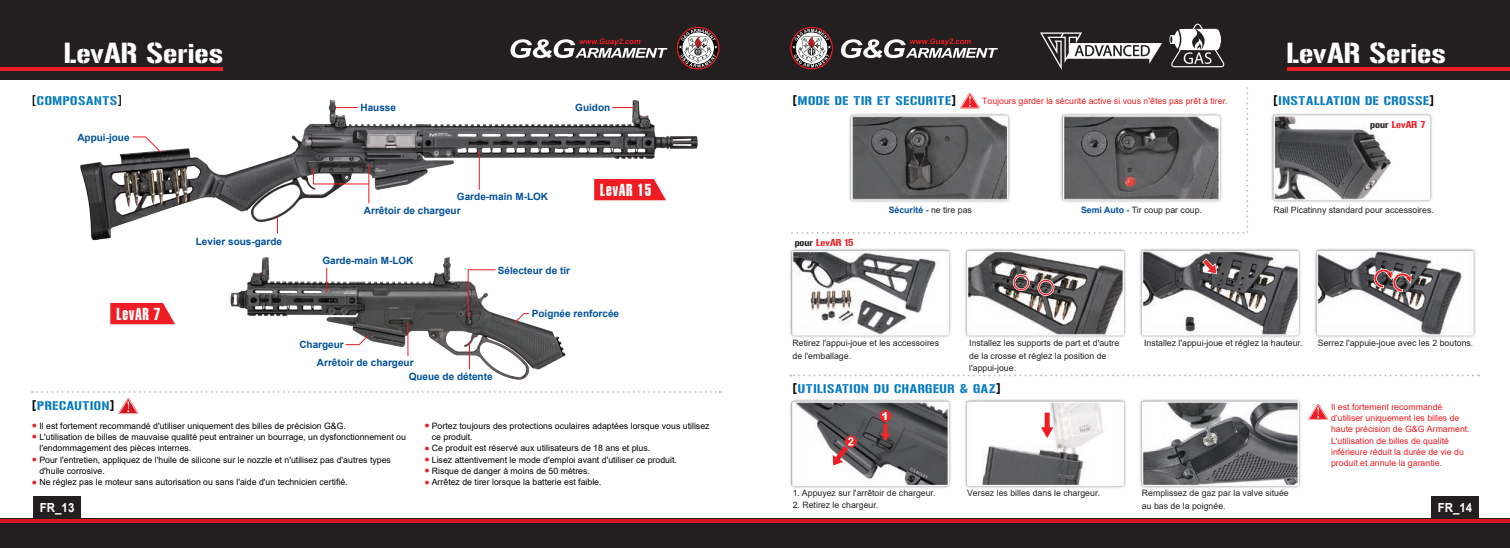
<style>
.page{position:relative;width:1510px;height:548px;background:#fff}
.page>*{position:absolute;margin:0;border:0;box-sizing:border-box;transform-origin:0 0}
.t1{font:28.75px "Gunplay";color:#fff}
.t2{font:16.88px "Swiss 911 BT Extra Compressed";letter-spacing:.05em;color:#fff}
.t3{font:12.5px "Gunplay";letter-spacing:.05em;color:#0078c0}
.t4{font:700 12.5px "Arial";color:#fff;scale:.92 1}
.t5{font:700 10px "Arial";color:#01519b}
.t6{font:10px "Gunplay";color:#ee1d23}
.t7{font:8.75px/11.2px "Arial";color:#000}
.t8{font:8.75px/12.5px "Arial";color:#231f20}
.t9{font:8.75px/11.2px "Arial";color:#ee1d23}
.t10{font:700 8.75px "Arial";color:#01519b}
.s1{font-family:"DIN Pro";font-weight:500;color:#000}
.s2{font-family:"DIN Pro";font-weight:700;color:#000}
.s3{color:#ee1d23}
.s4{color:#231f20}
.s5{font-weight:400;color:#231f20}
.s6{font-weight:700;color:#01519b}
</style>
<div class="page">
<img style="left:21px;top:79px;width:1467px;height:439px">
<div style="left:0;top:0;width:1509px;height:79px;background:#231f20"></div>
<div style="left:0;top:518px;width:1509px;height:29px;background:#231f20"></div>
<hr style="left:0;top:522px;width:1509px;height:1px;background:#d7171f">
<svg style="left:841px;top:38px;width:156px;height:20px"></svg>
<svg style="left:510px;top:38px;width:157px;height:20px"></svg>
<svg style="left:1169px;top:24px;width:55px;height:43px"></svg>
<div style="left:33px;top:495px;width:48px;height:27px;background:#231f20"></div>
<div style="left:1431px;top:495px;width:47px;height:27px;background:#231f20"></div>
<svg style="left:1040px;top:32px;width:122px;height:38px"></svg>
<hr style="left:0;top:519px;width:1509px;height:3px;background:#d7171f">
<svg style="left:677px;top:27px;width:42px;height:42px"></svg>
<svg style="left:790px;top:27px;width:43px;height:42px"></svg>
<hr style="left:0;top:67px;width:222px;height:4px;background:#ee1d23">
<hr style="left:1287px;top:67px;width:222px;height:4px;background:#ee1d23">
<svg style="left:612px;top:107px;width:22px;height:1px"></svg>
<svg style="left:132px;top:136px;width:30px;height:17px"></svg>
<svg style="left:345px;top:333px;width:25px;height:12px"></svg>
<svg style="left:335px;top:107px;width:23px;height:1px"></svg>
<svg style="left:512px;top:312px;width:18px;height:13px"></svg>
<svg style="left:467px;top:269px;width:29px;height:49px"></svg>
<svg style="left:313px;top:167px;width:55px;height:17px"></svg>
<svg style="left:32px;top:391px;width:688px;height:23px"></svg>
<hr style="left:479px;top:151px;width:1px;height:38px;background:#ee1d23">
<svg style="left:326px;top:267px;width:1px;height:25px"></svg>
<hr style="left:368px;top:164px;width:1px;height:39px;background:#ee1d23">
<svg style="left:277px;top:217px;width:1px;height:16px"></svg>
<hr style="left:407px;top:322px;width:1px;height:34px;background:#ee1d23">
<svg style="left:469px;top:341px;width:1px;height:28px"></svg>
<svg style="left:594px;top:179px;width:72px;height:21px;background:#ef3036"></svg>
<svg style="left:110px;top:303px;width:65px;height:21px"></svg>
<svg style="left:790px;top:374px;width:689px;height:2px"></svg>
<div style="left:879px;top:410px;width:12px;height:12px;background:#ec2a2d;border-radius:50%"></div>
<svg style="left:880px;top:412px;width:10px;height:29px"></svg>
<svg style="left:845px;top:435px;width:12px;height:12px"></svg>
<svg style="left:832px;top:437px;width:21px;height:28px"></svg>
<div style="left:1044px;top:412px;width:5px;height:17px;background:#ee1d23"></div>
<svg style="left:1041px;top:427px;width:12px;height:11px"></svg>
<svg style="left:1308px;top:404px;width:19px;height:16px"></svg>
<svg style="left:788px;top:86px;width:461px;height:149px"></svg>
<svg style="left:1201px;top:257px;width:16px;height:18px"></svg>
<div style="left:1037px;top:279px;width:17px;height:17px;border:2px solid #fff;border-radius:50%"></div>
<div style="left:1038px;top:279px;width:15px;height:16px;border:1px solid #ee1d23;border-radius:50%"></div>
<div style="left:1012px;top:274px;width:17px;height:17px;border:2px solid #fff;border-radius:50%"></div>
<div style="left:1013px;top:274px;width:16px;height:16px;border:1px solid #ee1d23;border-radius:50%"></div>
<svg style="left:1373px;top:268px;width:39px;height:24px"></svg>
<svg style="left:1369px;top:116px;width:57px;height:15px"></svg>
<h1 class="t1" style="left:64px;top:32px;width:161px">LevAR Series</h1>
<h1 class="t1" style="left:1286px;top:32px;width:161px">LevAR Series</h1>
<h3 class="t3" style="left:32px;top:91px;width:92px"><span class="s1">[</span>COMPOSANTS<span class="s1">]</span></h3>
<h3 class="t3" style="left:792px;top:91px;width:165px"><span class="s2">[</span>MODE DE TIR ET SECURITE<span class="s2">]</span></h3>
<p class="t9" style="left:982px;top:95px;width:247px">Toujours garder la sécurité active si vous n'êtes pas prêt à tirer.</p>
<h3 class="t3" style="left:1273px;top:91px;width:163px"><span class="s2">[</span>INSTALLATION DE CROSSE<span class="s2">]</span></h3>
<p class="t5" style="left:360px;top:101px;width:37px">Hausse</p>
<p class="t5" style="left:575px;top:101px;width:36px">Guidon</p>
<p class="t5" style="left:77px;top:131px;width:54px">Appui-joue</p>
<h2 class="t2" style="left:116px;top:304px;width:45px">LevAR 7</h2>
<p class="t5" style="left:196px;top:234px;width:88px">Levier sous-garde</p>
<p class="t5" style="left:457px;top:189px;width:93px">Garde-main M-LOK</p>
<p class="t5" style="left:364px;top:203px;width:98px">Arrêtoir de chargeur</p>
<p class="t5" style="left:322px;top:253px;width:93px">Garde-main M-LOK</p>
<p class="t5" style="left:498px;top:263px;width:74px">Sélecteur de tir</p>
<h2 class="t2" style="left:600px;top:180px;width:52px">LevAR 15</h2>
<p class="t5" style="left:299px;top:337px;width:46px">Chargeur</p>
<p class="t5" style="left:317px;top:355px;width:98px">Arrêtoir de chargeur</p>
<p class="t5" style="left:409px;top:369px;width:85px">Queue de détente</p>
<p class="t5" style="left:532px;top:306px;width:89px">Poignée renforcée</p>
<h3 class="t3" style="left:32px;top:396px;width:84px"><span class="s2">[</span>PRECAUTION<span class="s2">]</span></h3>
<p class="t7" style="left:32px;top:420px;width:316px"><span class="s3">●</span> Il est fortement recommandé d'utiliser uniquement des billes de précision G&amp;G.</p>
<p class="t7" style="left:39px;top:431px;width:368px;text-indent:-7px"><span class="s3">●</span> L'utilisation de billes de mauvaise qualité peut entrainer un bourrage, un dysfonctionnement ou l'endommagement des pièces internes.</p>
<p class="t7" style="left:39px;top:454px;width:353px;text-indent:-7px"><span class="s3">●</span> Pour l'entretien, appliquez de l'huile de silicone sur le nozzle et n'utilisez pas d'autres types d'huile corrosive.</p>
<p class="t7" style="left:32px;top:476px;width:317px"><span class="s3">●</span> Ne réglez pas le moteur sans autorisation ou sans l'aide d'un technicien certifié.</p>
<p class="t7" style="left:432px;top:420px;width:279px;text-indent:-7px"><span class="s3">●</span> Portez toujours des protections oculaires adaptées lorsque vous utilisez ce produit.</p>
<p class="t7" style="left:424px;top:442px;width:227px"><span class="s3">●</span> Ce produit est réservé aux utilisateurs de 18 ans et plus.</p>
<p class="t7" style="left:424px;top:454px;width:254px"><span class="s3">●</span> Lisez attentivement le mode d'emploi avant d'utiliser ce produit.</p>
<p class="t7" style="left:424px;top:465px;width:167px"><span class="s3">●</span> Risque de danger à moins de 50 mètres.</p>
<p class="t7" style="left:424px;top:476px;width:179px"><span class="s3">●</span> Arrêtez de tirer lorsque la batterie est faible.</p>
<p class="t6" style="left:794px;top:235px;width:60px"><span class="s4">pour</span> LevAR 15</p>
<p class="t10" style="left:888px;top:203px;width:85px">Sécurité - <span class="s5">ne tire pas</span></p>
<p class="t8" style="left:1081px;top:203px;width:122px"><span class="s6">Semi Auto -</span> Tir coup par coup.</p>
<p class="t6" style="left:1370px;top:117px;width:56px"><span class="s4">pour</span> LevAR 7</p>
<p class="t8" style="left:1273px;top:203px;width:162px">Rail Picatinny standard pour accessoires.</p>
<p class="t8" style="left:792px;top:337px;width:148px">Retirez l'appui-joue et les accessoires de l'emballage.</p>
<p class="t8" style="left:969px;top:337px;width:152px">Installez les supports de part et d'autre de la crosse et réglez la position de l'appui-joue.</p>
<p class="t8" style="left:1144px;top:337px;width:160px">Installez l'appui-joue et réglez la hauteur.</p>
<p class="t8" style="left:1317px;top:337px;width:157px">Serrez l'appuie-joue avec les 2 boutons.</p>
<h3 class="t3" style="left:792px;top:379px;width:210px"><span class="s2">[</span>UTILISATION DU CHARGEUR &amp; GAZ<span class="s2">]</span></h3>
<p class="t9" style="left:1331px;top:401px;width:140px">Il est fortement recommandé d’utiliser uniquement les billes de haute précision de G&amp;G Armament.<br>L'utilisation de billes de qualité inférieure réduit la durée de vie du produit et annule la garantie.</p>
<p class="t8" style="left:792px;top:486px;width:144px">1. Appuyez sur l'arrêtoir de chargeur.</p>
<p class="t8" style="left:792px;top:499px;width:87px">2. Retirez le chargeur.</p>
<p class="t8" style="left:1142px;top:486px;width:148px">Remplissez de gaz par la valve située au bas de la poignée.</p>
<p class="t8" style="left:967px;top:486px;width:135px">Versez les billes dans le chargeur.</p>
<h3 class="t4" style="left:40px;top:498px;width:39px">FR_13</h3>
<h3 class="t4" style="left:1437px;top:498px;width:39px">FR_14</h3>
</div>
